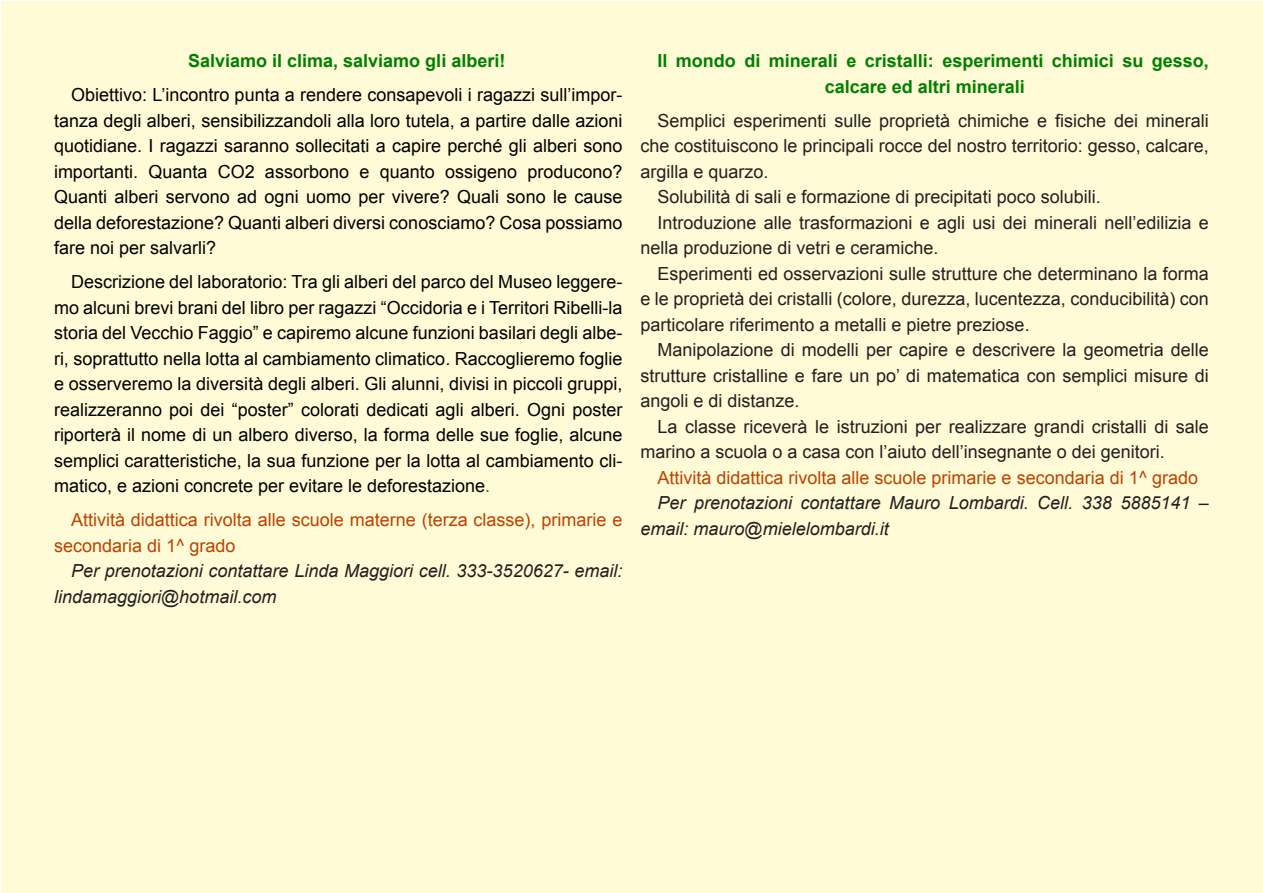
<style>
.page{position:relative;width:1263px;height:893px;background:#fff}
.page>*{position:absolute;margin:0;border:0;box-sizing:border-box;transform-origin:0 0}
.t1{font:18px/25.5px "Arial";color:#000;text-align:justify}
.t2{font:18px/25.5px "Arial";color:#231f20;text-align:justify}
.t3{font:italic 18px/25.5px "Arial";color:#231f20}
.t4{font:18px/25.5px "Arial";color:#bb4300}
.t5{font:700 18px/25.5px "Arial";color:#008000}
.s1{color:#008000}
</style>
<div class="page">
<div style="left:2px;top:2px;width:1261px;height:891px;background:#fffbd6"></div>
<p class="t5" style="left:188px;top:49px;width:319px">Salviamo il clima, salviamo gli alberi!</p>
<p class="t1" style="left:54px;top:82px;width:570px;text-indent:17px">Obiettivo: L’incontro punta a rendere consapevoli i ragazzi sull’impor&shy;tanza degli alberi, sensibilizzandoli alla loro tutela, a partire dalle azioni quotidiane. I ragazzi saranno sollecitati a capire perché gli alberi sono importanti. Quanta CO2 assorbono e quanto ossigeno producono?<br>Quanti alberi servono ad ogni uomo per vivere? Quali sono le cause della deforestazione? Quanti alberi diversi conosciamo? Cosa possiamo fare noi per salvarli?</p>
<p class="t1" style="left:54px;top:269px;width:570px;text-indent:17px">Descrizione del laboratorio: Tra gli alberi del parco del Museo leggere&shy;mo alcuni brevi brani del libro per ragazzi “Occidoria e i Territori Ribelli-la storia del Vecchio Faggio” e capiremo alcune funzioni basilari degli albe&shy;ri, soprattutto nella lotta al cambiamento climatico. Raccoglieremo foglie e osserveremo la diversità degli alberi. Gli alunni, divisi in piccoli gruppi, realizzeranno poi dei “poster” colorati dedicati agli alberi. Ogni poster riporterà il nome di un albero diverso, la forma delle sue foglie, alcune semplici caratteristiche, la sua funzione per la lotta al cambiamento cli&shy;matico, e azioni concrete per evitare le deforestazione<span class="s1">.</span></p>
<p class="t4" style="left:54px;top:507px;width:570px;text-indent:17px">Attività didattica rivolta alle scuole materne (terza classe), primarie e secondaria di 1^ grado</p>
<p class="t3" style="left:54px;top:558px;width:570px;text-indent:17px">Per prenotazioni contattare Linda Maggiori cell. 333-3520627- email: lindamaggiori@hotmail.com</p>
<p class="t5" style="left:825px;top:49px;width:386px;text-indent:-167px">Il mondo di minerali e cristalli: esperimenti chimici su gesso, calcare ed altri minerali</p>
<p class="t2" style="left:640px;top:108px;width:570px;text-indent:17px">Semplici esperimenti sulle proprietà chimiche e fisiche dei minerali che costituiscono le principali rocce del nostro territorio: gesso, calcare, argilla e quarzo.</p>
<p class="t2" style="left:657px;top:184px;width:445px">Solubilità di sali e formazione di precipitati poco solubili.</p>
<p class="t2" style="left:640px;top:210px;width:570px;text-indent:17px">Introduzione alle trasformazioni e agli usi dei minerali nell’edilizia e nella produzione di vetri e ceramiche.</p>
<p class="t2" style="left:640px;top:261px;width:570px;text-indent:17px">Esperimenti ed osservazioni sulle strutture che determinano la forma e le proprietà dei cristalli (colore, durezza, lucentezza, conducibilità) con particolare riferimento a metalli e pietre preziose.</p>
<p class="t2" style="left:640px;top:337px;width:570px;text-indent:17px">Manipolazione di modelli per capire e descrivere la geometria delle strutture cristalline e fare un po’ di matematica con semplici misure di angoli e di distanze.</p>
<p class="t2" style="left:640px;top:414px;width:570px;text-indent:17px">La classe riceverà le istruzioni per realizzare grandi cristalli di sale marino a scuola o a casa con l’aiuto dell’insegnante o dei genitori.</p>
<p class="t4" style="left:657px;top:465px;width:542px">Attività didattica rivolta alle scuole primarie e secondaria di 1^ grado</p>
<p class="t3" style="left:640px;top:490px;width:570px;text-indent:17px">Per prenotazioni contattare Mauro Lombardi. Cell. 338 5885141 – email: mauro@mielelombardi.it</p>
</div>
